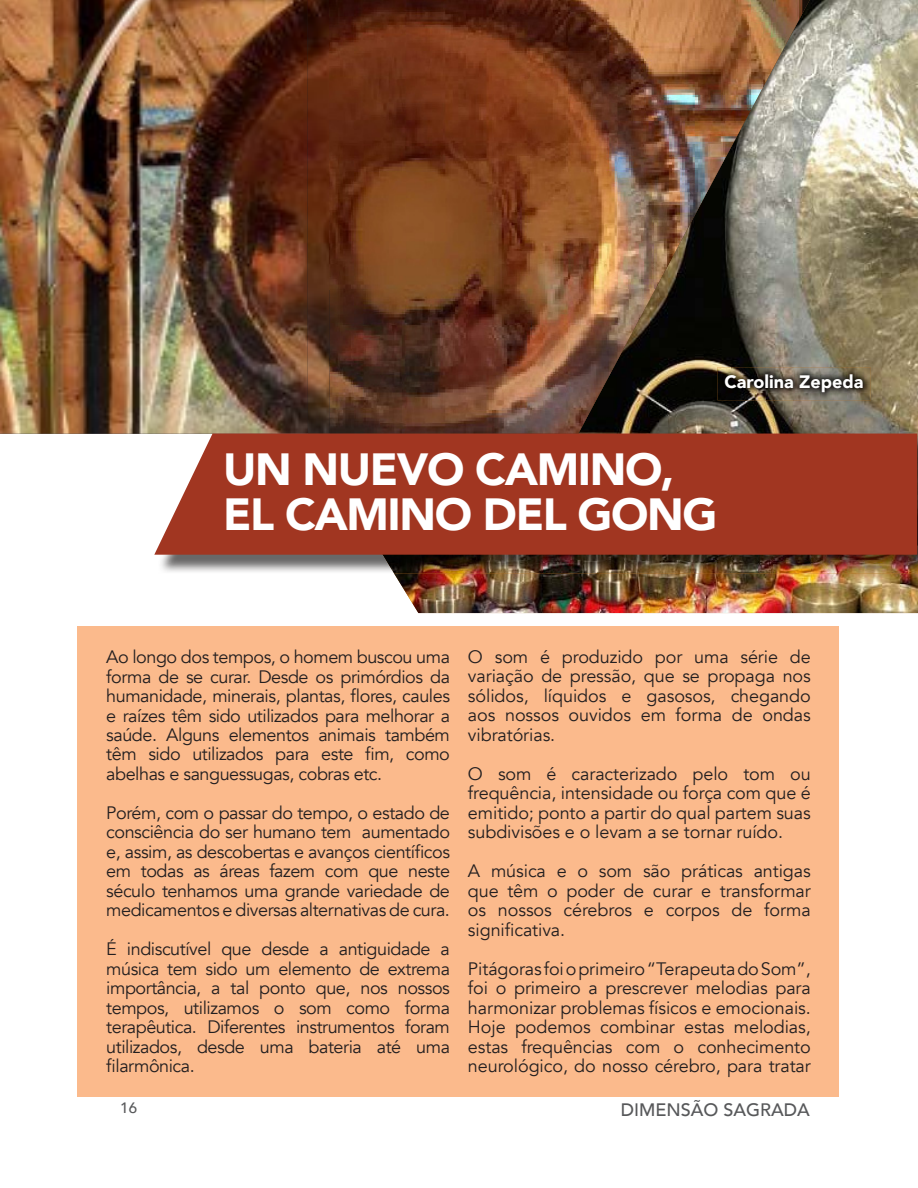
<style>
.page{position:relative;width:918px;height:1188px;background:#fff}
.page>*{position:absolute;margin:0;border:0;box-sizing:border-box;transform-origin:0 0}
.t1{font:900 45px/45px "Avenir";letter-spacing:-.03em;color:#fff}
.t2{font:18px/19.5px "Avenir";letter-spacing:-.005em;color:#231f20;text-align:justify}
.t3{font:500 18px "Avenir";color:#57585a}
.t4{font:900 18px "Avenir";color:#fff}
.t5{font:500 15px "Avenir";color:#57585a}
</style>
<div class="page">
<img style="left:393px;top:0;width:525px;height:613px">
<svg style="left:618px;top:90px;width:192px;height:344px;background:#625e53"></svg>
<img style="left:0;top:0;width:618px;height:434px">
<img style="left:617px;top:0;width:145px;height:193px">
<img style="left:762px;top:0;width:48px;height:90px">
<img style="left:617px;top:192px;width:90px;height:98px">
<img style="left:617px;top:289px;width:39px;height:71px">
<img style="left:161px;top:555px;width:169px;height:17px">
<img style="left:330px;top:436px;width:588px;height:137px">
<div style="left:154px;top:434px;width:763px;height:121px;background:#a13621"></div>
<div style="left:77px;top:627px;width:762px;height:470px;background:#fbba8c"></div>
<img style="left:717px;top:367px;width:154px;height:33px">
<p class="t4" style="left:725px;top:366px;width:141px">Carolina Zepeda</p>
<h1 class="t1" style="left:223px;top:445px;width:496px">UN NUEVO CAMINO,<br>EL CAMINO DEL GONG</h1>
<p class="t2" style="left:106px;top:647px;width:345px">Ao longo dos tempos, o homem buscou uma forma de se curar. Desde os primórdios da humanidade, minerais, plantas, flores, caules e raízes têm sido utilizados para melhorar a saúde. Alguns elementos animais também têm sido utilizados para este fim, como abelhas e sanguessugas, cobras etc.</p>
<p class="t2" style="left:106px;top:803px;width:345px">Porém, com o passar do tempo, o estado de consciência do ser humano tem aumentado e, assim, as descobertas e avanços científicos em todas as áreas fazem com que neste século tenhamos uma grande variedade de medicamentos e diversas alternativas de cura.</p>
<p class="t2" style="left:106px;top:940px;width:345px">É indiscutível que desde a antiguidade a música tem sido um elemento de extrema importância, a tal ponto que, nos nossos tempos, utilizamos o som como forma terapêutica. Diferentes instrumentos foram utilizados, desde uma bateria até uma filarmônica.</p>
<p class="t2" style="left:468px;top:647px;width:344px">O som é produzido por uma série de variação de pressão, que se propaga nos sólidos, líquidos e gasosos, chegando aos nossos ouvidos em forma de ondas vibratórias.</p>
<p class="t2" style="left:468px;top:764px;width:344px">O som é caracterizado pelo tom ou frequência, intensidade ou força com que é emitido; ponto a partir do qual partem suas subdivisões e o levam a se tornar ruído.</p>
<p class="t2" style="left:468px;top:862px;width:344px">A música e o som são práticas antigas que têm o poder de curar e transformar os nossos cérebros e corpos de forma significativa.</p>
<p class="t2" style="left:468px;top:959px;width:344px">Pitágoras foi o primeiro “Terapeuta do Som”, foi o primeiro a prescrever melodias para harmonizar problemas físicos e emocionais.<br>Hoje podemos combinar estas melodias, estas frequências com o conhecimento neurológico, do nosso cérebro, para tratar</p>
<p class="t5" style="left:120px;top:1095px;width:18px">16</p>
<p class="t3" style="left:621px;top:1094px;width:190px">DIMENSÃO SAGRADA</p>
</div>
